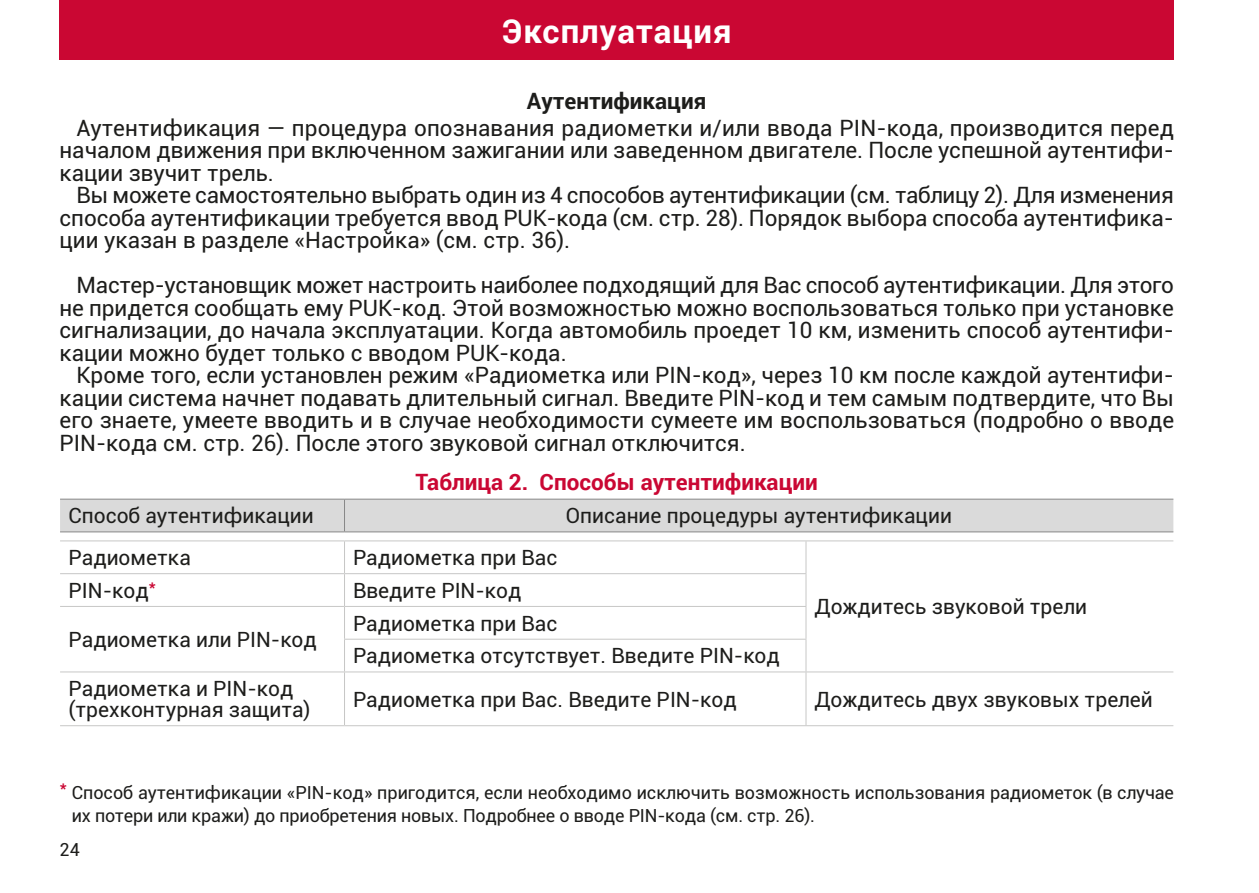
<style>
.page{position:relative;width:1259px;height:893px;background:#fff}
.page>*{position:absolute;margin:0;border:0;box-sizing:border-box;transform-origin:0 0}
.t1{font:700 33px "Roboto";letter-spacing:.03em;color:#fff}
.t2{font:22.5px/22.5px "Roboto";color:#1d1d1b;text-align:justify}
.t3{font:700 22.5px "Roboto";color:#ca0733}
.t4{font:700 22.5px "Roboto";color:#1d1d1b}
.t5{font:21px/32.7px "Roboto";color:#1d1d1b}
.t6{font:18px/22.5px "Roboto";letter-spacing:-.01em;color:#1d1d1b}
</style>
<div class="page">
<div style="left:60px;top:0;width:1114px;height:60px;background:#ca0733"></div>
<div style="left:60px;top:500px;width:1113px;height:31px;background:#dadada"></div>
<svg style="left:345px;top:541px;width:828px;height:184px"></svg>
<hr style="left:344px;top:500px;width:1px;height:31px;background:#878787">
<hr style="left:60px;top:499px;width:284px;height:1px;background:#878787">
<hr style="left:344px;top:499px;width:462px;height:1px;background:#878787">
<hr style="left:806px;top:499px;width:367px;height:1px;background:#878787">
<hr style="left:60px;top:531px;width:284px;height:1px;background:#878787">
<hr style="left:344px;top:531px;width:462px;height:1px;background:#878787">
<hr style="left:806px;top:531px;width:367px;height:1px;background:#878787">
<hr style="left:344px;top:541px;width:1px;height:32px;background:#c7c7c6">
<hr style="left:344px;top:574px;width:1px;height:32px;background:#c7c7c6">
<hr style="left:344px;top:607px;width:1px;height:32px;background:#c7c7c6">
<hr style="left:344px;top:640px;width:1px;height:31px;background:#c7c7c6">
<hr style="left:344px;top:672px;width:1px;height:53px;background:#c7c7c6">
<hr style="left:805px;top:541px;width:1px;height:32px;background:#c7c7c6">
<hr style="left:805px;top:574px;width:1px;height:32px;background:#c7c7c6">
<hr style="left:805px;top:607px;width:1px;height:32px;background:#c7c7c6">
<hr style="left:805px;top:640px;width:1px;height:31px;background:#c7c7c6">
<hr style="left:805px;top:672px;width:1px;height:53px;background:#c7c7c6">
<hr style="left:60px;top:540px;width:284px;height:1px;background:#c7c7c6">
<hr style="left:344px;top:540px;width:462px;height:1px;background:#c7c7c6">
<hr style="left:806px;top:540px;width:367px;height:1px;background:#c7c7c6">
<hr style="left:60px;top:573px;width:284px;height:1px;background:#c7c7c6">
<hr style="left:344px;top:573px;width:462px;height:1px;background:#c7c7c6">
<hr style="left:60px;top:606px;width:284px;height:1px;background:#c7c7c6">
<hr style="left:344px;top:606px;width:462px;height:1px;background:#c7c7c6">
<hr style="left:344px;top:639px;width:462px;height:1px;background:#c7c7c6">
<hr style="left:60px;top:671px;width:284px;height:1px;background:#c7c7c6">
<hr style="left:344px;top:671px;width:462px;height:1px;background:#c7c7c6">
<hr style="left:806px;top:671px;width:367px;height:1px;background:#c7c7c6">
<hr style="left:60px;top:725px;width:284px;height:1px;background:#c7c7c6">
<hr style="left:344px;top:725px;width:462px;height:1px;background:#c7c7c6">
<hr style="left:806px;top:725px;width:367px;height:1px;background:#c7c7c6">
<h1 class="t1" style="left:502px;top:12px;width:232px">Эксплуатация</h1>
<p class="t4" style="left:527px;top:88px;width:181px">Аутентификация</p>
<p class="t2" style="left:60px;top:116px;width:1116px;text-indent:17px">Аутентификация — процедура опознавания радиометки и/или ввода PIN-кода, производится перед началом движения при включенном зажигании или заведенном двигателе. После успешной аутентифи&shy;кации звучит трель.</p>
<p class="t2" style="left:60px;top:183px;width:1116px;text-indent:17px">Вы можете самостоятельно выбрать один из 4 способов аутентификации (см. таблицу 2). Для изменения способа аутентификации требуется ввод PUK-кода (см. стр. 28). Порядок выбора способа аутентифика&shy;ции указан в разделе «Настройка» (см. стр. 36).</p>
<p class="t2" style="left:60px;top:273px;width:1116px;text-indent:17px">Мастер-установщик может настроить наиболее подходящий для Вас способ аутентификации. Для этого не придется сообщать ему PUK-код. Этой возможностью можно воспользоваться только при установке сигнализации, до начала эксплуатации. Когда автомобиль проедет 10 км, изменить способ аутентифи&shy;кации можно будет только с вводом PUK-кода.</p>
<p class="t2" style="left:60px;top:363px;width:1116px;text-indent:17px">Кроме того, если установлен режим «Радиометка или PIN-код», через 10 км после каждой аутентифи&shy;кации система начнет подавать длительный сигнал. Введите PIN-код и тем самым подтвердите, что Вы его знаете, умеете вводить и в случае необходимости сумеете им воспользоваться (подробно о вводе PIN-кода см. стр. 26). После этого звуковой сигнал отключится.</p>
<p class="t3" style="left:415px;top:469px;width:404px">Таблица 2. Способы аутентификации</p>
<p class="t5" style="left:69px;top:499px;width:247px">Способ аутентификации</p>
<p class="t5" style="left:566px;top:499px;width:387px">Описание процедуры аутентификации</p>
<p class="t5" style="left:69px;top:541px;width:124px">Радиометка</p>
<p class="t5" style="left:353px;top:541px;width:206px">Радиометка при Вас</p>
<p class="t5" style="left:814px;top:590px;width:274px">Дождитесь звуковой трели</p>
<p class="t5" style="left:69px;top:573px;width:89px">PIN-код<sup>*</sup></p>
<p class="t5" style="left:353px;top:573px;width:170px">Введите PIN-код</p>
<p class="t5" style="left:69px;top:622px;width:250px">Радиометка или PIN-код</p>
<p class="t5" style="left:353px;top:606px;width:428px">Радиометка при Вас<br>Радиометка отсутствует. Введите PIN-код</p>
<p class="t5" style="left:69px;top:677px;width:244px;line-height:21px">Радиометка и PIN-код (трехконтурная защита)</p>
<p class="t5" style="left:353px;top:682px;width:385px">Радиометка при Вас. Введите PIN-код</p>
<p class="t5" style="left:814px;top:682px;width:340px">Дождитесь двух звуковых трелей</p>
<p class="t6" style="left:72px;top:781px;width:1103px;text-indent:-12px"><sup>*</sup> Способ аутентификации «PIN-код» пригодится, если необходимо исключить возможность использования радиометок (в случае их потери или кражи) до приобретения новых. Подробнее о вводе PIN-кода (см. стр. 26).</p>
<p class="t6" style="left:60px;top:838px;width:22px">24</p>
</div>
